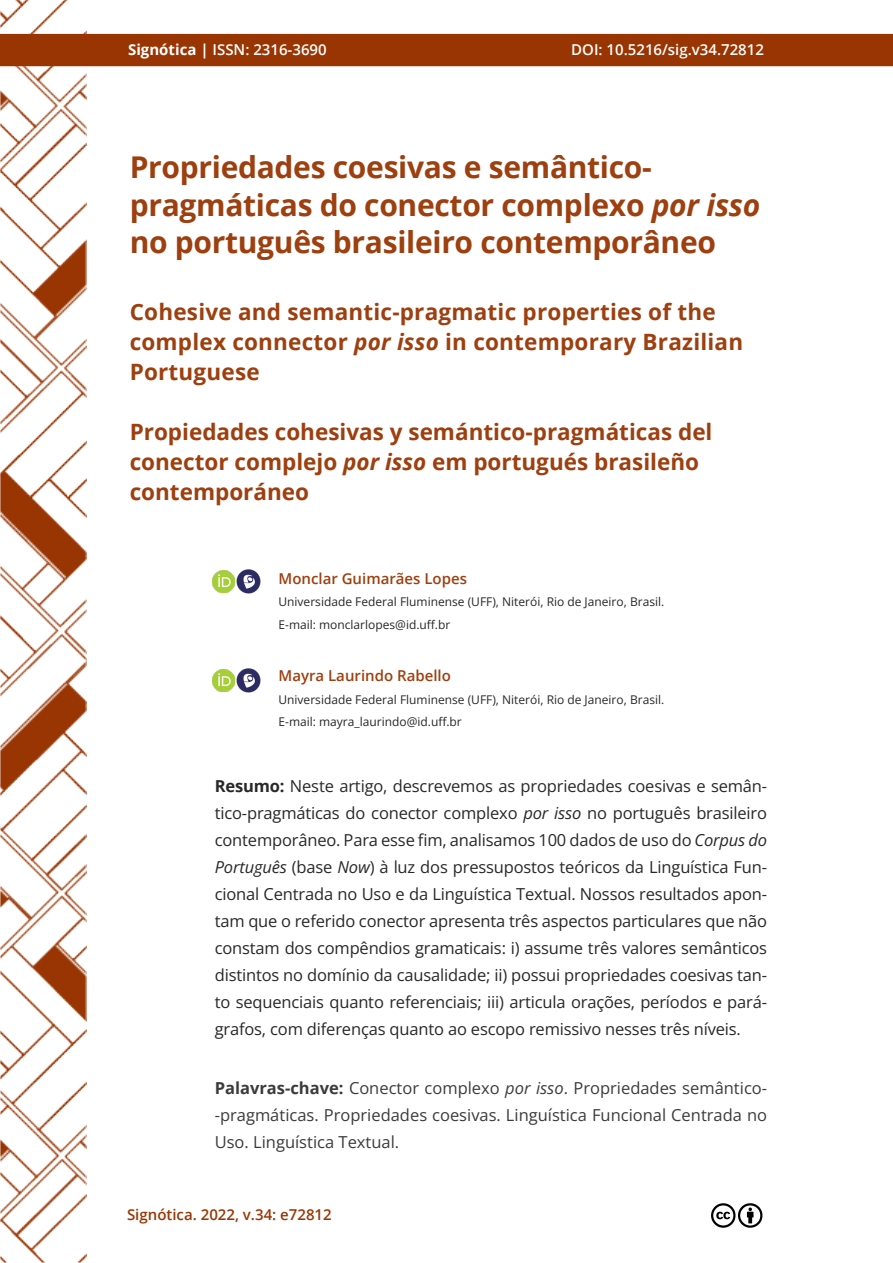
<style>
.page{position:relative;width:893px;height:1263px;background:#fff}
.page>*{position:absolute;margin:0;border:0;box-sizing:border-box;transform-origin:0 0}
.t1{font:700 30px/37.5px "Open Sans";letter-spacing:-.01em;color:#9e3f0f}
.t2{font:700 22.5px/30px "Open Sans";color:#9e3f0f}
.t3{font:16.5px/27px "Open Sans";letter-spacing:-.01em;color:#282827;text-align:justify}
.t4{font:16.5px/27px "Open Sans";color:#3c3b3b;text-align:justify}
.t5{font:600 15px "Open Sans";color:#fff}
.t6{font:600 15px "Open Sans";color:#9e3f0f}
.t7{font:600 15px "Open Sans";color:#993603}
.t8{font:12px/22.5px "Open Sans";color:#282727}
.t9{font:12px "Open Sans";color:#282827}
.s1{font-weight:700}
.s2{font-style:italic}
</style>
<div class="page">
<img style="left:0;top:0;width:87px;height:1263px">
<div style="left:0;top:34px;width:893px;height:32px;background:#983503"></div>
<svg style="left:711px;top:1203px;width:52px;height:25px"></svg>
<img style="left:213px;top:570px;width:20px;height:22px">
<img style="left:233px;top:569px;width:28px;height:25px">
<img style="left:213px;top:669px;width:20px;height:22px">
<img style="left:233px;top:668px;width:28px;height:25px">
<p class="t5" style="left:128px;top:39px;width:200px"><span class="s1">Signótica |</span> ISSN: 2316-3690</p>
<p class="t5" style="left:571px;top:39px;width:194px">DOI: 10.5216/sig.v34.72812</p>
<h1 class="t1" style="left:130px;top:148px;width:632px">Propriedades coesivas e semântico&shy;pragmáticas do conector complexo <span class="s2">por isso </span>no português brasileiro contemporâneo</h1>
<h2 class="t2" style="left:130px;top:296px;width:615px">Cohesive and semantic-pragmatic properties of the complex connector <span class="s2">por isso</span> in contemporary Brazilian<br>Portuguese</h2>
<h2 class="t2" style="left:130px;top:416px;width:584px">Propiedades cohesivas y semántico-pragmáticas del conector complejo <span class="s2">por isso</span> em portugués brasileño contemporáneo</h2>
<p class="t6" style="left:279px;top:568px;width:190px">Monclar Guimarães Lopes</p>
<p class="t8" style="left:279px;top:590px;width:387px">Universidade Federal Fluminense (UFF), Niterói, Rio de Janeiro, Brasil.<br>E-mail: monclarlopes@id.uff.br</p>
<p class="t6" style="left:279px;top:665px;width:174px">Mayra Laurindo Rabello</p>
<p class="t9" style="left:279px;top:691px;width:387px">Universidade Federal Fluminense (UFF), Niterói, Rio de Janeiro, Brasil.</p>
<p class="t8" style="left:279px;top:710px;width:185px">E-mail: mayra_laurindo@id.uff.br</p>
<p class="t3" style="left:215px;top:772px;width:554px"><span class="s1">Resumo:</span> Neste artigo, descrevemos as propriedades coesivas e semân&shy;tico-pragmáticas do conector complexo <span class="s2">por isso</span> no português brasileiro contemporâneo. Para esse fim, analisamos 100 dados de uso do <span class="s2">Corpus do Português</span> (base <span class="s2">Now</span>) à luz dos pressupostos teóricos da Linguística Fun&shy;cional Centrada no Uso e da Linguística Textual. Nossos resultados apon&shy;tam que o referido conector apresenta três aspectos particulares que não constam dos compêndios gramaticais: i) assume três valores semânticos distintos no domínio da causalidade; ii) possui propriedades coesivas tan&shy;to sequenciais quanto referenciais; iii) articula orações, períodos e pará&shy;grafos, com diferenças quanto ao escopo remissivo nesses três níveis.</p>
<p class="t4" style="left:215px;top:1074px;width:554px"><span class="s1">Palavras-chave:</span> Conector complexo <span class="s2">por isso</span>. Propriedades semântico--pragmáticas. Propriedades coesivas. Linguística Funcional Centrada no Uso. Linguística Textual.</p>
<p class="t7" style="left:127px;top:1205px;width:206px">Signótica. 2022, v.34: e72812</p>
</div>
